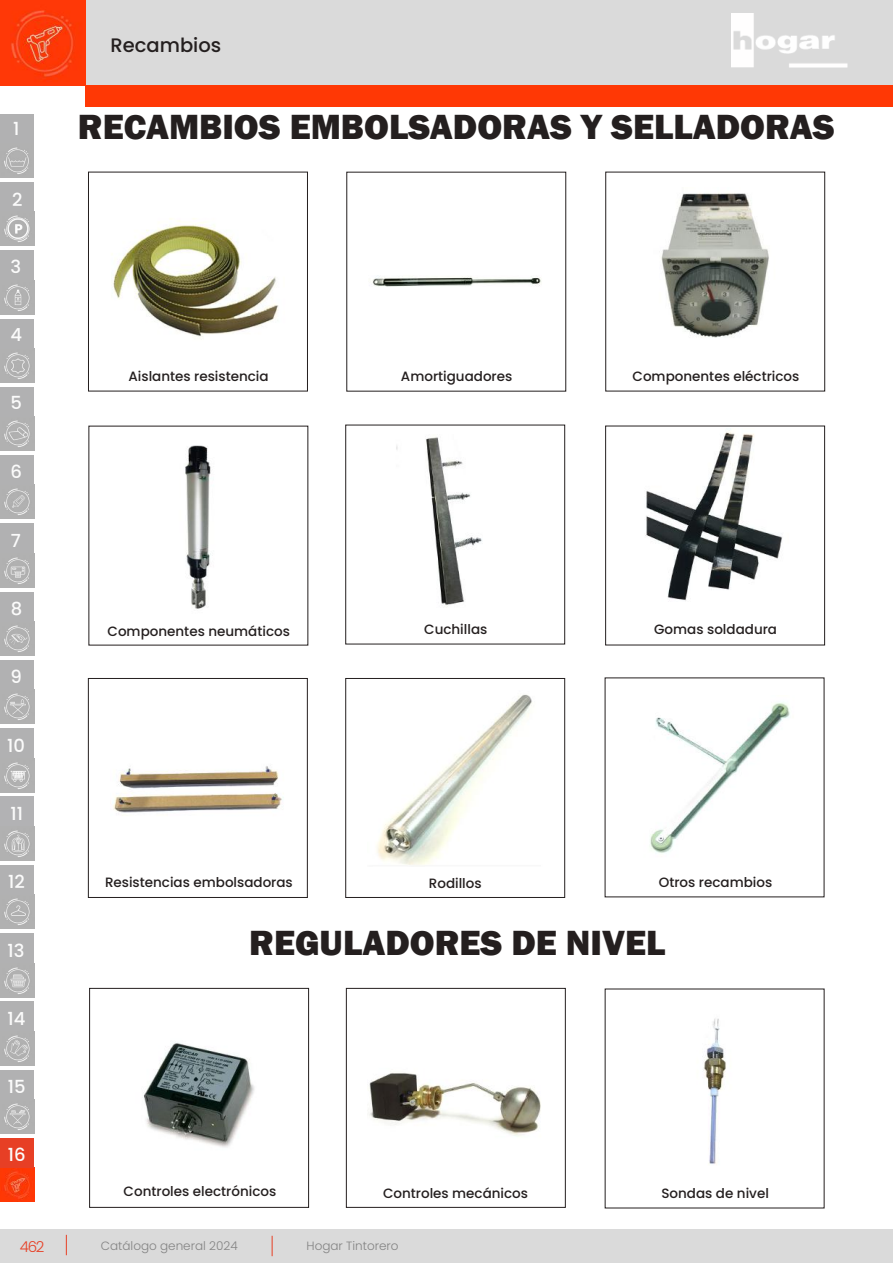
<style>
.page{position:relative;width:893px;height:1263px;background:#fff}
.page>*{position:absolute;margin:0;border:0;box-sizing:border-box;transform-origin:0 0}
.t1{font:800 36px "Franklin Gothic";color:#241f1f}
.t2{font:500 19.5px "Poppins";color:#241f1f}
.t3{font:500 18px "Poppins";color:#fbfbfb}
.t4{font:300 15px "Poppins";color:#e73f25}
.t5{font:500 13.5px "Poppins";color:#241f1f}
.t6{font:300 12px "Poppins";color:#838383}
</style>
<div class="page">
<div style="left:0;top:1229px;width:893px;height:34px;background:#dadada"></div>
<svg style="left:272px;top:1236px;width:1px;height:20px"></svg>
<svg style="left:66px;top:1235px;width:1px;height:20px"></svg>
<div style="left:85px;top:0;width:808px;height:85px;background:#dadada"></div>
<img style="left:731px;top:14px;width:116px;height:53px">
<img style="left:0;top:0;width:85px;height:85px">
<div style="left:0;top:114px;width:34px;height:30px;background:#b1b1b2"></div>
<img style="left:0;top:348px;width:34px;height:34px">
<div style="left:0;top:182px;width:34px;height:30px;background:#b1b1b2"></div>
<img style="left:0;top:280px;width:34px;height:34px">
<div style="left:0;top:250px;width:34px;height:30px;background:#b1b1b2"></div>
<img style="left:0;top:212px;width:34px;height:34px">
<div style="left:0;top:319px;width:34px;height:29px;background:#b1b1b2"></div>
<img style="left:0;top:417px;width:34px;height:34px">
<div style="left:0;top:387px;width:34px;height:30px;background:#b1b1b2"></div>
<img style="left:0;top:485px;width:34px;height:34px">
<div style="left:0;top:455px;width:34px;height:30px;background:#b1b1b2"></div>
<img style="left:0;top:553px;width:34px;height:34px">
<div style="left:0;top:523px;width:34px;height:30px;background:#b1b1b2"></div>
<img style="left:0;top:621px;width:34px;height:34px">
<div style="left:0;top:592px;width:34px;height:29px;background:#b1b1b2"></div>
<img style="left:0;top:690px;width:34px;height:34px">
<div style="left:0;top:660px;width:34px;height:30px;background:#b1b1b2"></div>
<img style="left:0;top:758px;width:34px;height:34px">
<div style="left:0;top:728px;width:34px;height:30px;background:#b1b1b2"></div>
<img style="left:0;top:826px;width:34px;height:34px">
<div style="left:0;top:796px;width:34px;height:30px;background:#b2b2b4"></div>
<img style="left:0;top:895px;width:34px;height:34px">
<div style="left:0;top:865px;width:34px;height:30px;background:#b1b1b2"></div>
<img style="left:0;top:963px;width:34px;height:34px">
<div style="left:0;top:933px;width:34px;height:30px;background:#b1b1b2"></div>
<img style="left:0;top:1031px;width:34px;height:34px">
<div style="left:0;top:1001px;width:34px;height:30px;background:#b1b1b2"></div>
<img style="left:0;top:1099px;width:34px;height:34px">
<div style="left:0;top:1070px;width:34px;height:29px;background:#b1b1b2"></div>
<img style="left:0;top:1167px;width:34px;height:34px">
<div style="left:0;top:1138px;width:34px;height:29px;background:#e73f25"></div>
<img style="left:0;top:144px;width:34px;height:34px">
<div style="left:85px;top:85px;width:808px;height:21px;background:#ff3805"></div>
<img style="left:377px;top:694px;width:155px;height:172px">
<div style="left:345px;top:678px;width:220px;height:220px;border:1px solid #241f1f"></div>
<img style="left:113px;top:218px;width:166px;height:119px">
<div style="left:88px;top:172px;width:220px;height:219px;border:1px solid #241f1f"></div>
<img style="left:372px;top:276px;width:169px;height:11px">
<img style="left:396px;top:437px;width:86px;height:170px">
<div style="left:345px;top:425px;width:220px;height:219px;border:1px solid #241f1f"></div>
<img style="left:661px;top:193px;width:108px;height:145px">
<div style="left:605px;top:172px;width:220px;height:219px;border:1px solid #241f1f"></div>
<img style="left:645px;top:430px;width:138px;height:171px">
<div style="left:605px;top:426px;width:220px;height:219px;border:1px solid #241f1f"></div>
<img style="left:185px;top:445px;width:26px;height:164px">
<img style="left:650px;top:702px;width:140px;height:151px">
<img style="left:113px;top:766px;width:171px;height:50px">
<div style="left:88px;top:678px;width:220px;height:220px;border:1px solid #241f1f"></div>
<img style="left:143px;top:1042px;width:112px;height:105px">
<div style="left:89px;top:988px;width:220px;height:219px;border:1px solid #241f1f"></div>
<img style="left:369px;top:1072px;width:172px;height:65px">
<div style="left:346px;top:988px;width:219px;height:219px;border:1px solid #241f1f"></div>
<img style="left:703px;top:1018px;width:23px;height:146px">
<h3 class="t3" style="left:13px;top:119px;width:8px">1</h3>
<h3 class="t3" style="left:12px;top:189px;width:12px">2</h3>
<h3 class="t3" style="left:10px;top:256px;width:12px">3</h3>
<h3 class="t3" style="left:10px;top:324px;width:13px">4</h3>
<h3 class="t3" style="left:10px;top:393px;width:13px">5</h3>
<h3 class="t3" style="left:10px;top:461px;width:13px">6</h3>
<h3 class="t3" style="left:11px;top:530px;width:12px">7</h3>
<h3 class="t3" style="left:11px;top:598px;width:13px">8</h3>
<h3 class="t3" style="left:10px;top:666px;width:13px">9</h3>
<h3 class="t3" style="left:7px;top:735px;width:19px">10</h3>
<h3 class="t3" style="left:11px;top:803px;width:14px">11</h3>
<h3 class="t3" style="left:8px;top:871px;width:18px">12</h3>
<h3 class="t3" style="left:8px;top:940px;width:18px">13</h3>
<h3 class="t3" style="left:8px;top:1008px;width:19px">14</h3>
<h3 class="t3" style="left:8px;top:1076px;width:19px">15</h3>
<h3 class="t3" style="left:8px;top:1144px;width:19px">16</h3>
<p class="t4" style="left:20px;top:1237px;width:26px">462</p>
<h2 class="t2" style="left:111px;top:34px;width:112px">Recambios</h2>
<h1 class="t1" style="left:78px;top:104px;width:758px">RECAMBIOS EMBOLSADORAS Y SELLADORAS</h1>
<p class="t5" style="left:129px;top:368px;width:142px">Aislantes resistencia</p>
<p class="t5" style="left:401px;top:369px;width:113px">Amortiguadores</p>
<p class="t5" style="left:633px;top:368px;width:168px">Componentes eléctricos</p>
<p class="t5" style="left:108px;top:623px;width:184px">Componentes neumáticos</p>
<p class="t5" style="left:424px;top:622px;width:65px">Cuchillas</p>
<p class="t5" style="left:654px;top:622px;width:124px">Gomas soldadura</p>
<p class="t5" style="left:105px;top:875px;width:189px">Resistencias embolsadoras</p>
<p class="t5" style="left:429px;top:875px;width:54px">Rodillos</p>
<p class="t5" style="left:659px;top:874px;width:115px">Otros recambios</p>
<h1 class="t1" style="left:249px;top:920px;width:418px">REGULADORES DE NIVEL</h1>
<p class="t5" style="left:124px;top:1184px;width:154px">Controles electrónicos</p>
<p class="t5" style="left:383px;top:1185px;width:147px">Controles mecánicos</p>
<p class="t5" style="left:661px;top:1185px;width:109px">Sondas de nivel</p>
<p class="t6" style="left:101px;top:1239px;width:138px">Catálogo general 2024</p>
<p class="t6" style="left:306px;top:1239px;width:94px">Hogar Tintorero</p>
</div>
